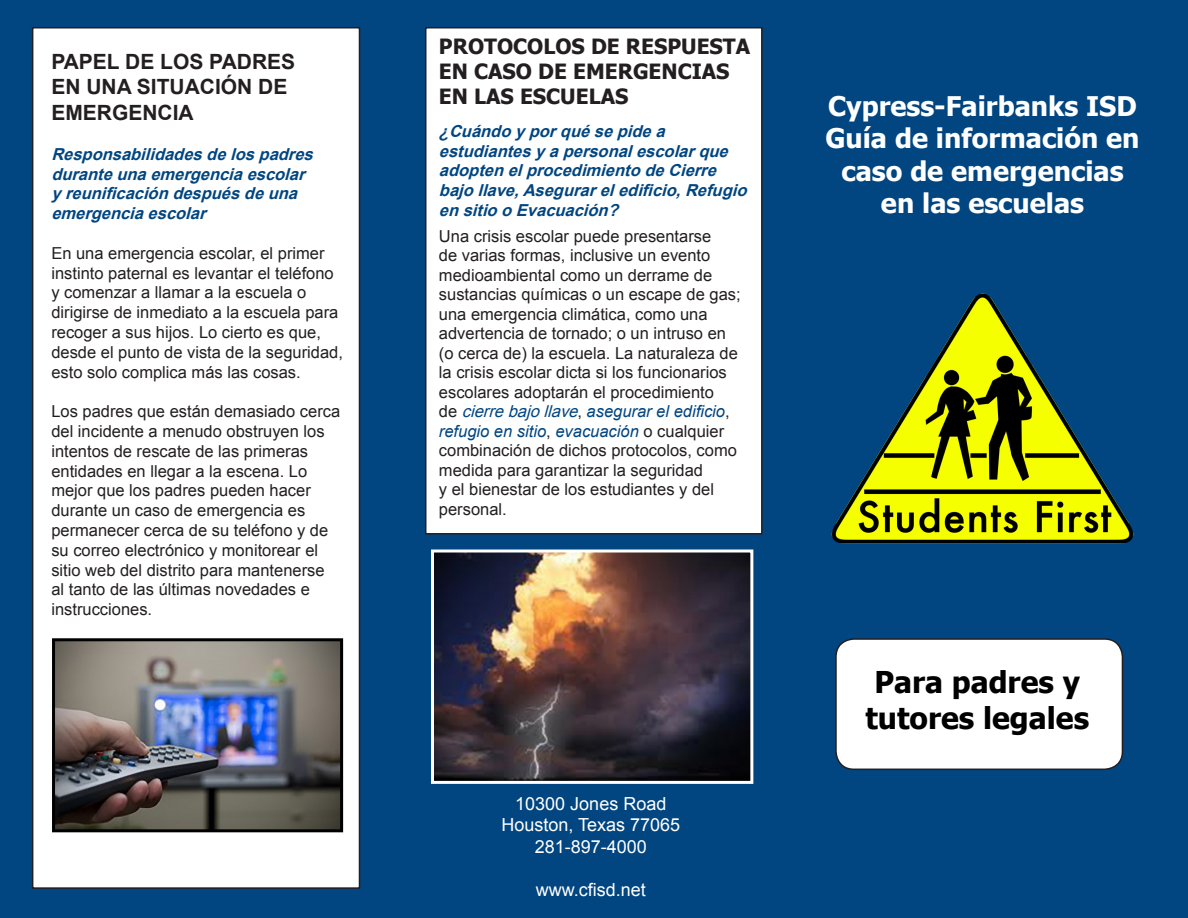
<style>
.page{position:relative;width:1188px;height:918px;background:#014581}
.page>*{position:absolute;margin:0;border:0;box-sizing:border-box;transform-origin:0 0}
.t1{font:700 30px/36px "Tahoma";color:#000;text-align:center}
.t2{font:700 27px/32.4px "Tahoma";color:#fff;text-align:center}
.t3{font:700 21px/25.2px "Tahoma";color:#231f20}
.t4{font:700 21px/25.2px "Arial";color:#231f20}
.t5{font:18px "Arial";color:#fff}
.t6{font:16.5px/19.8px "Arial";color:#231f20}
.t7{font:italic 700 16.5px/19.5px "Arial";color:#014581}
.s1{font-style:italic;color:#014581}
</style>
<div class="page">
<div style="left:836px;top:639px;width:286px;height:130px;background:#fff;border-radius:18px"></div>
<div style="left:835px;top:638px;width:288px;height:132px;border:2px solid #231f20;border-radius:18px"></div>
<div style="left:426px;top:28px;width:336px;height:506px;background:#fff"></div>
<div style="left:425px;top:27px;width:338px;height:508px;border:2px solid #231f20"></div>
<div style="left:33px;top:28px;width:326px;height:860px;background:#fff"></div>
<div style="left:32px;top:27px;width:328px;height:862px;border:2px solid #231f20"></div>
<img style="left:435px;top:554px;width:314px;height:226px">
<div style="left:431px;top:550px;width:322px;height:234px;border:3px solid #fff"></div>
<img style="left:56px;top:642px;width:283px;height:186px">
<div style="left:52px;top:638px;width:291px;height:194px;border:3px solid #000"></div>
<img style="left:831px;top:293px;width:303px;height:251px">
<p class="t4" style="left:51px;top:50px;width:245px">PAPEL DE LOS PADRES<br>EN UNA SITUACIÓN DE<br>EMERGENCIA</p>
<p class="t7" style="left:51px;top:145px;width:269px">Responsabilidadesdelospadres duranteunaemergenciaescolar yreunificacióndespuésdeuna emergenciaescolar</p>
<p class="t6" style="left:51px;top:243px;width:293px">En una emergencia escolar, el primer instinto paternal es levantar el teléfono y comenzar a llamar a la escuela o dirigirse de inmediato a la escuela para recoger a sus hijos. Lo cierto es que, desde el punto de vista de la seguridad, esto solo complica más las cosas.</p>
<p class="t6" style="left:51px;top:402px;width:290px">Los padres que están demasiado cerca del incidente a menudo obstruyen los intentos de rescate de las primeras entidades en llegar a la escena. Lo mejor que los padres pueden hacer durante un caso de emergencia es permanecer cerca de su teléfono y de su correo electrónico y monitorear el sitio web del distrito para mantenerse al tanto de las últimas novedades e instrucciones.</p>
<p class="t3" style="left:439px;top:32px;width:313px">PROTOCOLOS DE RESPUESTA<br>EN CASO DE EMERGENCIAS<br>EN LAS ESCUELAS</p>
<p class="t7" style="left:439px;top:122px;width:315px">¿Cuándoyporquésepidea estudiantesyapersonalescolarque adoptenelprocedimientodeCierre bajollave,Asegurareledificio,Refugio ensitiooEvacuación?</p>
<p class="t6" style="left:439px;top:226px;width:303px">Una crisis escolar puede presentarse<br>de varias formas, inclusive un evento medioambiental como un derrame de sustancias químicas o un escape de gas; una emergencia climática, como una advertencia de tornado; o un intruso en (o cerca de) la escuela. La naturaleza de la crisis escolar dicta si los funcionarios escolares adoptarán el procedimiento<br>de <span class="s1">cierrebajollave</span>, <span class="s1">asegurar el edificio</span>, <span class="s1">refugio en sitio</span>, <span class="s1">evacuación</span> o cualquier combinación de dichos protocolos, como medida para garantizar la seguridad<br>y el bienestar de los estudiantes y del personal.</p>
<p class="t5" style="left:515px;top:791px;width:153px">10300 Jones Road</p>
<p class="t5" style="left:501px;top:813px;width:180px">Houston, Texas 77065</p>
<p class="t5" style="left:535px;top:835px;width:114px">281-897-4000</p>
<p class="t5" style="left:536px;top:878px;width:112px">www.cfisd.net</p>
<p class="t2" style="left:828px;top:88px;width:310px">Cypress-Fairbanks ISD</p>
<p class="t2" style="left:825px;top:121px;width:316px">Guía de información en caso de emergencias en las escuelas</p>
<p class="t1" style="left:865px;top:663px;width:225px">Para padres y tutores legales</p>
</div>
